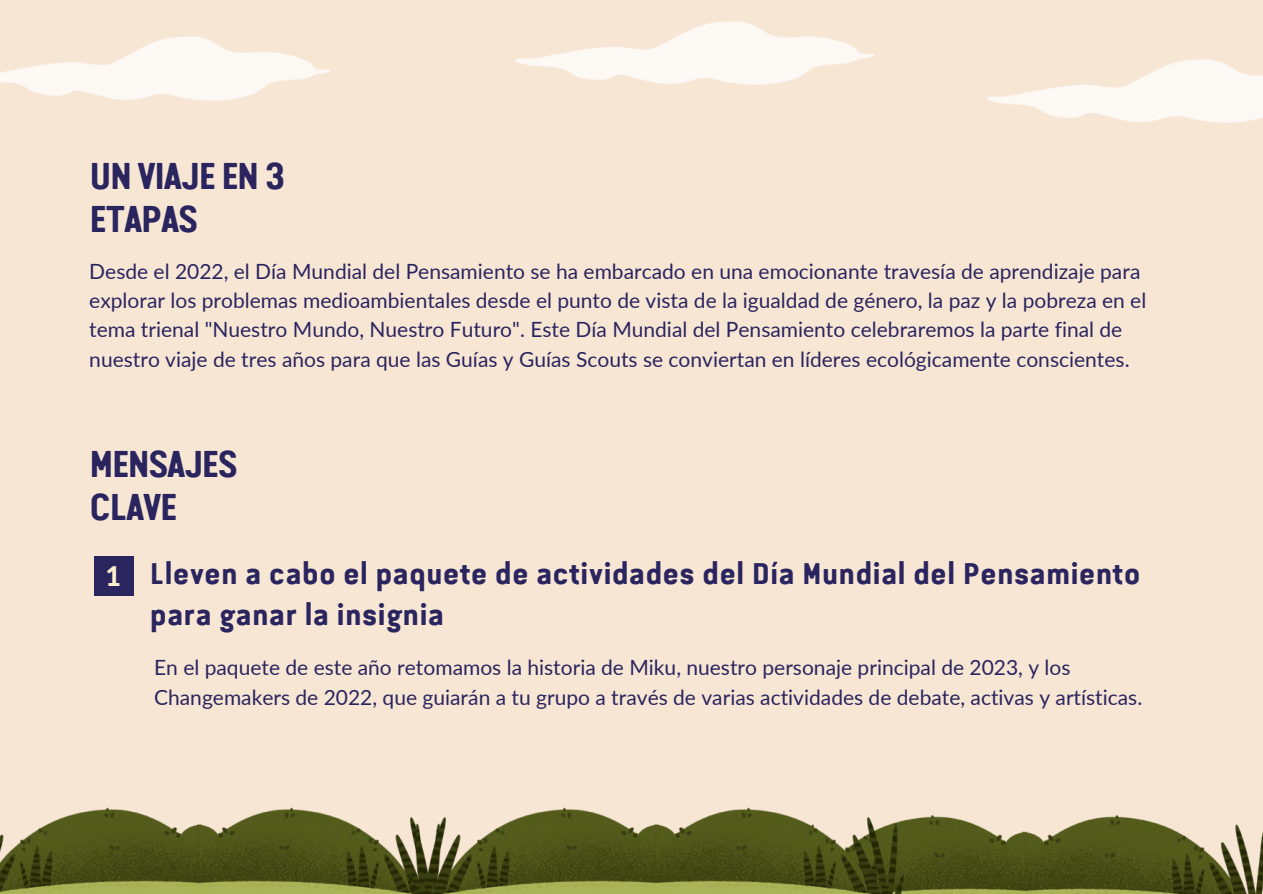
<style>
.page{position:relative;width:1263px;height:894px;background:#fff}
.page>*{position:absolute;margin:0;border:0;box-sizing:border-box;transform-origin:0 0}
.t1{font:700 37.5px/42.8px "Van Condensed W01";letter-spacing:-.06em;color:#2a255e}
.t2{font:700 30px/41.7px "Van Condensed W01";color:#2a255e}
.t3{font:800 27px "Lato";color:#fcf0cc}
.t4{font:21px/29.2px "Lato";color:#2a255e}
</style>
<div class="page">
<div style="left:0;top:0;width:1263px;height:893px;background:#f8e6d5"></div>
<div style="left:94px;top:556px;width:39px;height:39px;background:#2a255e"></div>
<img style="left:1026px;top:815px;width:237px;height:78px">
<img style="left:913px;top:815px;width:113px;height:78px">
<img style="left:0;top:807px;width:197px;height:86px">
<img style="left:197px;top:807px;width:203px;height:86px">
<img style="left:400px;top:807px;width:254px;height:86px">
<img style="left:654px;top:807px;width:259px;height:86px">
<img style="left:987px;top:59px;width:276px;height:64px">
<img style="left:0;top:36px;width:330px;height:65px">
<img style="left:515px;top:21px;width:359px;height:64px">
<p class="t1" style="left:89px;top:151px;width:198px">UN VIAJE EN 3<br>ETAPAS</p>
<h1 class="t4" style="left:89px;top:256px;width:1058px">Desde el 2022, el Día Mundial del Pensamiento se ha embarcado en una emocionante travesía de aprendizaje para explorar los problemas medioambientales desde el punto de vista de la igualdad de género, la paz y la pobreza en el tema trienal "Nuestro Mundo, Nuestro Futuro". Este Día Mundial del Pensamiento celebraremos la parte final de nuestro viaje de tres años para que las Guías y Guías Scouts se conviertan en líderes ecológicamente conscientes.</h1>
<h1 class="t1" style="left:89px;top:439px;width:151px">MENSAJES<br>CLAVE</h1>
<p class="t3" style="left:105px;top:558px;width:17px">1</p>
<p class="t2" style="left:150px;top:549px;width:992px">Lleven a cabo el paquete de actividades del Día Mundial del Pensamiento para ganar la insignia</p>
<p class="t4" style="left:154px;top:652px;width:990px">En el paquete de este año retomamos la historia de Miku, nuestro personaje principal de 2023, y los<br>Changemakers de 2022, que guiarán a tu grupo a través de varias actividades de debate, activas y artísticas.</p>
</div>
